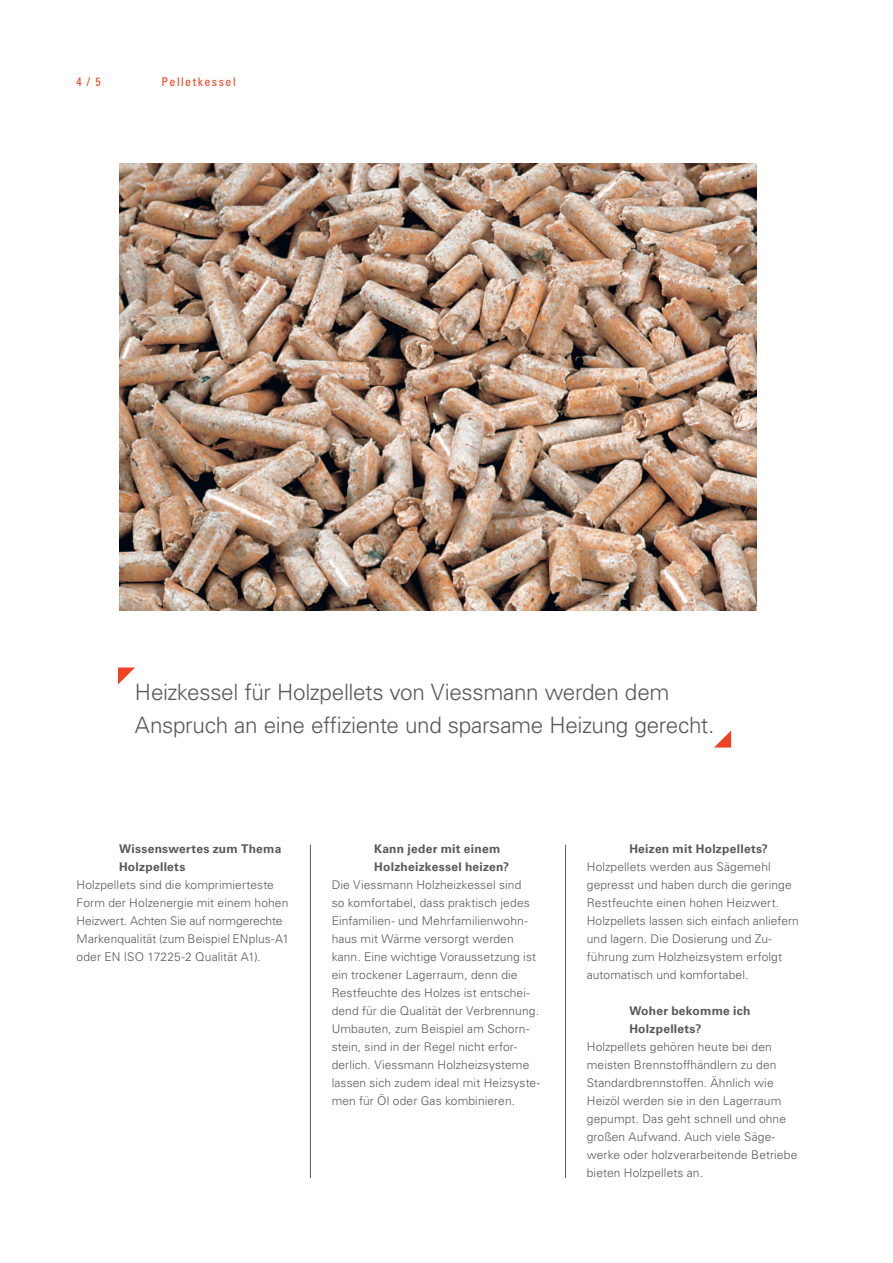
<style>
.page{position:relative;width:893px;height:1263px;background:#fff}
.page>*{position:absolute;margin:0;border:0;box-sizing:border-box;transform-origin:0 0}
.t1{font:300 22.5px/33px "Univers LTCYR 45";letter-spacing:-.015em;color:#57585a}
.t2{font:300 12px/18px "Univers LTCYR 45";letter-spacing:.01em;color:#57585a}
.t3{font:700 12px/18px "Univers LTCYR 65";letter-spacing:.025em;color:#57585a}
.t4{font:condensed 12px "Univers LTCYR 57";letter-spacing:.12em;color:#ef4222}
</style>
<div class="page">
<img style="left:119px;top:164px;width:638px;height:447px">
<svg style="left:118px;top:667px;width:17px;height:17px"></svg>
<svg style="left:714px;top:730px;width:17px;height:17px"></svg>
<hr style="left:565px;top:845px;width:1px;height:333px;background:#57585a">
<hr style="left:310px;top:845px;width:1px;height:333px;background:#57585a">
<p class="t4" style="left:77px;top:74px;width:26px">4 / 5</p>
<p class="t4" style="left:162px;top:74px;width:76px">Pelletkessel</p>
<h1 class="t1" style="left:135px;top:674px;width:581px">Heizkessel für Holzpellets von Viessmann werden dem<br>Anspruch an eine effiziente und sparsame Heizung gerecht.</h1>
<p class="t3" style="left:119px;top:839px;width:164px">Wissenswertes zum Thema<br>Holzpellets</p>
<p class="t2" style="left:77px;top:876px;width:214px">Holzpellets sind die komprimierteste Form der Holzenergie mit einem hohen Heizwert. Achten Sie auf normgerechte Markenqualität (zum Beispiel ENplus-A1 oder EN ISO 17225-2 Qualität A1).</p>
<p class="t3" style="left:374px;top:839px;width:137px">Kann jeder mit einem<br>Holzheizkessel heizen?</p>
<p class="t2" style="left:332px;top:876px;width:210px">Die Viessmann Holzheizkessel sind<br>so komfortabel, dass praktisch jedes Einfamilien- und Mehrfamilienwohn&shy;haus mit Wärme versorgt werden kann. Eine wichtige Voraussetzung ist ein trockener Lagerraum, denn die Restfeuchte des Holzes ist entschei&shy;dend für die Qualität der Verbrennung.<br>Umbauten, zum Beispiel am Schorn&shy;stein, sind in der Regel nicht erfor&shy;derlich. Viessmann Holzheizsysteme lassen sich zudem ideal mit Heizsyste&shy;men für Öl oder Gas kombinieren.</p>
<p class="t3" style="left:629px;top:839px;width:140px">Heizen mit Holzpellets?</p>
<p class="t2" style="left:587px;top:858px;width:213px">Holzpellets werden aus Sägemehl gepresst und haben durch die geringe Restfeuchte einen hohen Heizwert.<br>Holzpellets lassen sich einfach anliefern und lagern. Die Dosierung und Zu&shy;führung zum Holzheizsystem erfolgt automatisch und komfortabel.</p>
<p class="t3" style="left:629px;top:1001px;width:123px">Woher bekomme ich<br>Holzpellets?</p>
<p class="t2" style="left:587px;top:1038px;width:212px">Holzpellets gehören heute bei den meisten Brennstoffhändlern zu den Standardbrennstoffen. Ähnlich wie Heizöl werden sie in den Lagerraum gepumpt. Das geht schnell und ohne großen Aufwand. Auch viele Säge&shy;werke oder holzverarbeitende Betriebe bieten Holzpellets an.</p>
</div>
